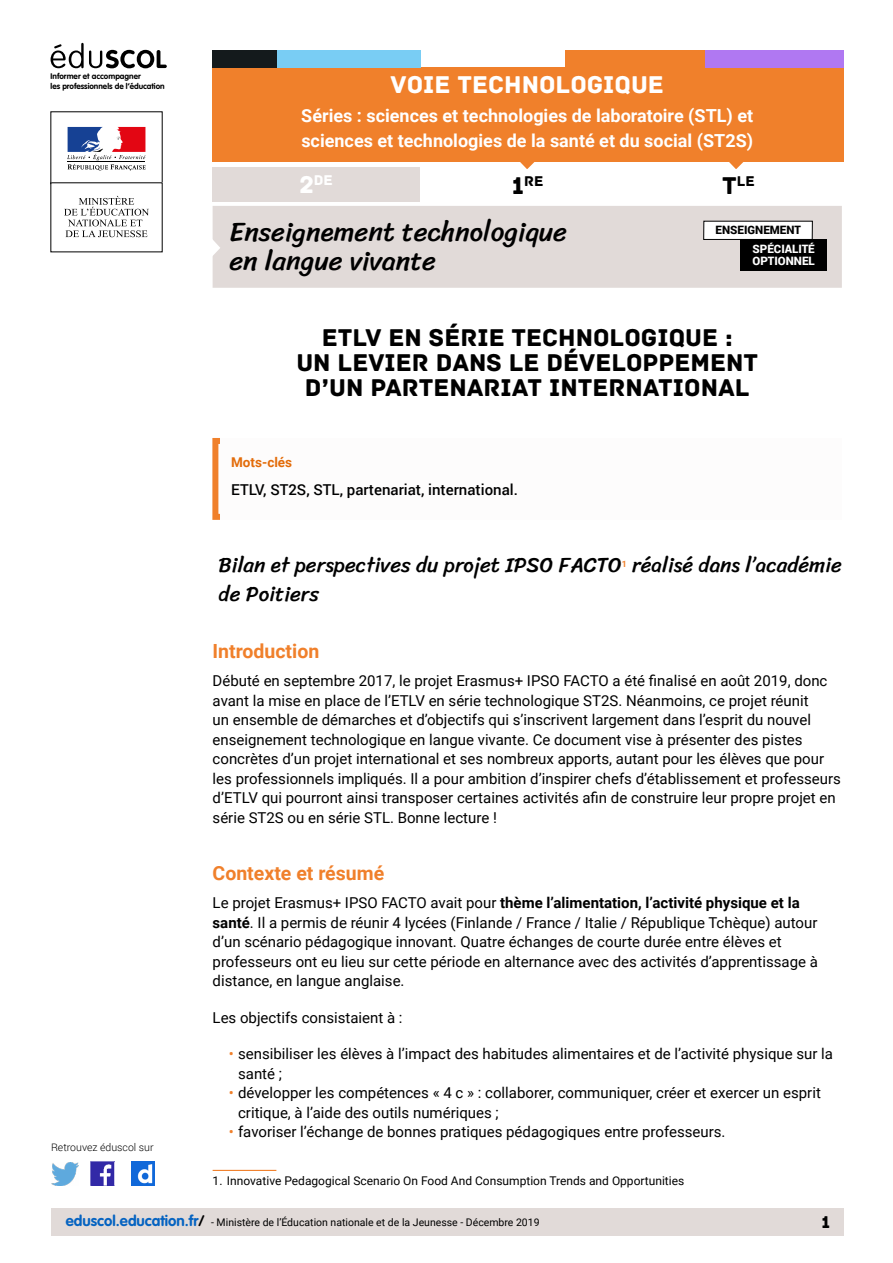
<style>
.page{position:relative;width:893px;height:1263px;background:#fff}
.page>*{position:absolute;margin:0;border:0;box-sizing:border-box;transform-origin:0 0}
.t1{font:27px/28.5px "Sriracha";color:#000}
.t2{font:25.5px/25.2px "Archive";color:#000;text-align:center}
.t3{font:25.5px "Archive";color:#fff}
.t4{font:21px "Sriracha";color:#000}
.t5{font:700 19.5px "Roboto";color:#f0802b}
.t6{font:700 18px/25.2px "Roboto";color:#fff}
.t7{font:18px "Archive";color:#000}
.t8{font:15px/19.5px "Roboto";color:#000}
.t9{font:500 15px "Roboto";color:#000}
.t10{font:14.85px "Archive";color:#000}
.t11{font:14.85px "Archive";color:#fff}
.t12{font:700 13.5px "Roboto";color:#e36c0a}
.t13{font:12px "Roboto";color:#000}
.t14{font:900 11.55px/12px "Roboto";color:#fff}
.t15{font:900 11.55px "Roboto";color:#000}
.t16{font:10.5px "Roboto";color:#000}
.t17{font:300 10.5px "Roboto";color:#000}
.t18{font:700 8.7px "Roboto";color:#f0802b}
.t19{font:700 8.1px/9.8px "VAG Rounded Std";color:#000}
.s1{font-size:25.5px}
.s2{font-weight:700}
.s3{color:#f0802b}
.s4{font-family:"VAG Rounded Std";font-weight:700;font-size:15px;color:#0563c1}
.s5{font-family:"VAG Rounded Std";font-weight:700;font-size:15px}
</style>
<div class="page">
<div style="left:51px;top:1209px;width:792px;height:27px;background:#e1dad8"></div>
<img style="left:91px;top:1162px;width:23px;height:23px">
<img style="left:51px;top:1163px;width:28px;height:22px">
<img style="left:132px;top:1162px;width:22px;height:23px">
<svg style="left:729px;top:162px;width:15px;height:7px"></svg>
<svg style="left:520px;top:162px;width:15px;height:7px"></svg>
<div style="left:213px;top:206px;width:629px;height:82px;background:#e1dad8"></div>
<div style="left:213px;top:167px;width:207px;height:35px;background:#e1dad8"></div>
<div style="left:213px;top:68px;width:630px;height:94px;background:#f0802b"></div>
<svg style="left:212px;top:234px;width:8px;height:27px"></svg>
<div style="left:277px;top:50px;width:143px;height:18px;background:#79cdf4"></div>
<div style="left:213px;top:50px;width:64px;height:18px;background:#141a1c"></div>
<div style="left:704px;top:50px;width:139px;height:18px;background:#b078f2"></div>
<div style="left:565px;top:50px;width:140px;height:18px;background:#f0802b"></div>
<svg style="left:703px;top:221px;width:110px;height:19px"></svg>
<div style="left:740px;top:239px;width:87px;height:32px;background:#000"></div>
<svg style="left:67px;top:127px;width:79px;height:44px"></svg>
<hr style="left:67px;top:161px;width:78px;height:1px;background:#000">
<svg style="left:64px;top:196px;width:85px;height:41px"></svg>
<svg style="left:51px;top:43px;width:116px;height:25px"></svg>
<hr style="left:213px;top:1170px;width:63px;height:1px;background:#f0802b">
<p class="t19" style="left:51px;top:71px;width:116px">Informer et accompagner<br>les professionnels de l’éducation</p>
<p class="t17" style="left:51px;top:1140px;width:104px">Retrouvez éduscol sur</p>
<h2 class="t3" style="left:391px;top:69px;width:275px">VOIE TECHNOLOGIQUE</h2>
<p class="t6" style="left:301px;top:102px;width:453px">Séries : sciences et technologies de laboratoire (STL) et sciences et technologies de la santé et du social (ST2S)</p>
<p class="t11" style="left:300px;top:171px;width:35px"><span class="s1">2</span>DE</p>
<p class="t10" style="left:512px;top:172px;width:33px"><span class="s1">1</span>RE</p>
<p class="t10" style="left:722px;top:172px;width:34px"><span class="s1">T</span>LE</p>
<h1 class="t1" style="left:229px;top:217px;width:339px">Enseignement technologique en langue vivante</h1>
<p class="t15" style="left:716px;top:222px;width:87px">ENSEIGNEMENT</p>
<p class="t14" style="left:752px;top:243px;width:64px">SPÉCIALITÉ<br>OPTIONNEL</p>
<h2 class="t2" style="left:296px;top:325px;width:463px">ETLV EN SÉRIE TECHNOLOGIQUE :<br>UN LEVIER DANS LE DÉVELOPPEMENT<br>D’UN PARTENARIAT INTERNATIONAL</h2>
<p class="t12" style="left:231px;top:453px;width:63px">Mots-clés</p>
<p class="t9" style="left:231px;top:479px;width:288px">ETLV, ST2S, STL, partenariat, international.</p>
<h3 class="t4" style="left:219px;top:553px;width:405px">Bilan et perspectives du projet IPSO FACTO</h3>
<p class="t18" style="left:622px;top:558px;width:7px">1</p>
<h3 class="t4" style="left:632px;top:553px;width:211px">réalisé dans l’académie</h3>
<h3 class="t4" style="left:219px;top:581px;width:102px">de Poitiers</h3>
<h3 class="t5" style="left:213px;top:638px;width:108px">Introduction</h3>
<p class="t8" style="left:213px;top:671px;width:630px">Débuté en septembre 2017, le projet Erasmus+ IPSO FACTO a été finalisé en août 2019, donc avant la mise en place de l’ETLV en série technologique ST2S. Néanmoins, ce projet réunit<br>un ensemble de démarches et d’objectifs qui s’inscrivent largement dans l’esprit du nouvel enseignement technologique en langue vivante. Ce document vise à présenter des pistes concrètes d’un projet international et ses nombreux apports, autant pour les élèves que pour les professionnels impliqués. Il a pour ambition d’inspirer chefs d’établissement et professeurs d’ETLV qui pourront ainsi transposer certaines activités afin de construire leur propre projet en série ST2S ou en série STL. Bonne lecture !</p>
<h3 class="t5" style="left:213px;top:860px;width:173px">Contexte et résumé</h3>
<p class="t8" style="left:213px;top:893px;width:607px">Le projet Erasmus+ IPSO FACTO avait pour <span class="s2">thème l’alimentation, l’activité physique et la santé</span>. Il a permis de réunir 4 lycées (Finlande / France / Italie / République Tchèque) autour d’un scénario pédagogique innovant. Quatre échanges de courte durée entre élèves et professeurs ont eu lieu sur cette période en alternance avec des activités d’apprentissage à distance, en langue anglaise.</p>
<p class="t8" style="left:213px;top:1007px;width:191px">Les objectifs consistaient à :</p>
<p class="t8" style="left:238px;top:1044px;width:596px;text-indent:-9px"><span class="s3">•</span> sensibiliser les élèves à l’impact des habitudes alimentaires et de l’activité physique sur la santé ;</p>
<p class="t8" style="left:238px;top:1083px;width:584px;text-indent:-9px"><span class="s3">•</span> développer les compétences « 4 c » : collaborer, communiquer, créer et exercer un esprit critique, à l’aide des outils numériques ;</p>
<p class="t8" style="left:229px;top:1122px;width:498px"><span class="s3">•</span> favoriser l’échange de bonnes pratiques pédagogiques entre professeurs.</p>
<p class="t13" style="left:213px;top:1173px;width:473px">1. Innovative Pedagogical Scenario On Food And Consumption Trends and Opportunities</p>
<p class="t16" style="left:66px;top:1215px;width:475px"><span class="s4">eduscol.education.fr</span><span class="s5">/</span> - Ministère de l’Éducation nationale et de la Jeunesse - Décembre 2019</p>
<p class="t7" style="left:821px;top:1211px;width:10px">1</p>
</div>
